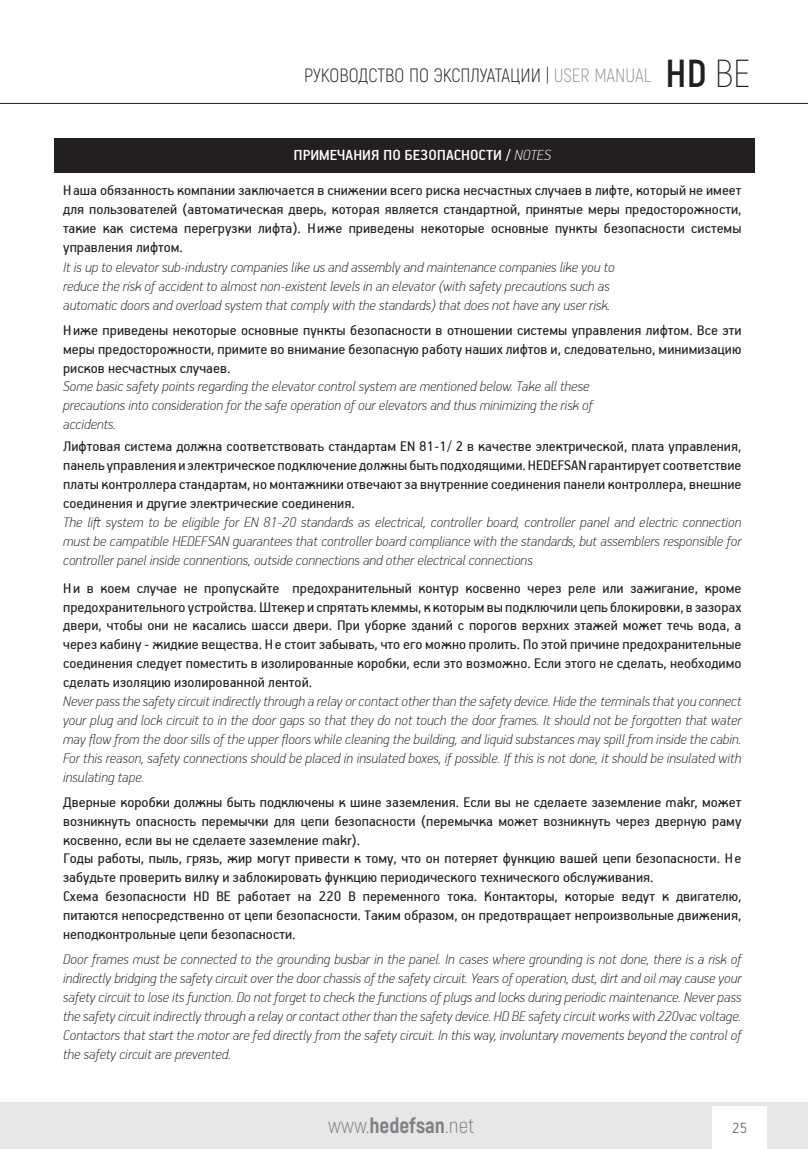
<style>
.page{position:relative;width:808px;height:1149px;background:#fff}
.page>*{position:absolute;margin:0;border:0;box-sizing:border-box;transform-origin:0 0}
.t1{font:300 21.45px "Akrobat";letter-spacing:.005em;color:#808285}
.t2{font:300 19.2px "Akrobat";color:#231f20}
.t3{font:500 16.5px "PF Handbook Pro";color:#fff}
.t4{font:300 16.5px "PF Handbook Pro";color:#6c6d70}
.t5{font:15.75px/18.9px "PF Handbook Pro";color:#231f20;text-align:justify}
.t6{font:italic 100 15.75px/18.9px "PF Handbook Pro";color:#231f20;text-align:justify}
.s1{color:#939598}
.s2{font-weight:700;font-size:39px}
.s3{font-weight:200;font-size:39px}
.s4{font-weight:100;font-style:italic}
.s5{font-weight:800}
</style>
<div class="page">
<div style="left:0;top:1101px;width:808px;height:47px;background:#e6e7e9"></div>
<div style="left:713px;top:1106px;width:54px;height:42px;background:#fff"></div>
<hr style="left:0;top:103px;width:808px;height:1px;background:#231f20">
<div style="left:54px;top:138px;width:700px;height:35px;background:#231f20"></div>
<p class="t2" style="left:304px;top:64px;width:448px">РУКОВОДСТВО ПО ЭКСПЛУАТАЦИИ | <span class="s1">USER MANUAL</span> <span class="s2">HD</span> <span class="s3">BE</span></p>
<p class="t3" style="left:293px;top:144px;width:259px">ПРИМЕЧАНИЯ ПО БЕЗОПАСНОСТИ / <span class="s4">NOTES</span></p>
<p class="t5" style="left:63px;top:180px;width:680px">Наша обязанность компании заключается в снижении всего риска несчастных случаев в лифте, который не имеет для пользователей (автоматическая дверь, которая является стандартной, принятые меры предосторожности, такие как система перегрузки лифта). Ниже приведены некоторые основные пункты безопасности системы управления лифтом.</p>
<p class="t6" style="left:63px;top:257px;width:553px;text-align:left">It is up to elevator sub-industry companies like us and assembly and maintenance companies like you to reduce the risk of accident to almost non-existent levels in an elevator (with safety precautions such as automatic doors and overload system that comply with the standards) that does not have any user risk.</p>
<p class="t5" style="left:63px;top:320px;width:680px">Ниже приведены некоторые основные пункты безопасности в отношении системы управления лифтом. Все эти меры предосторожности, примите во внимание безопасную работу наших лифтов и, следовательно, минимизацию рисков несчастных случаев.</p>
<p class="t6" style="left:63px;top:376px;width:531px;text-align:left">Some basic safety points regarding the elevator control system are mentioned below. Take all these precautions into consideration for the safe operation of our elevators and thus minimizing the risk of accidents.</p>
<p class="t5" style="left:63px;top:436px;width:680px">Лифтовая система должна соответствовать стандартам EN 81-1/ 2 в качестве электрической, плата управления, панель управления и электрическое подключение должны быть подходящими. HEDEFSAN гарантирует соответствие платы контроллера стандартам, но монтажники отвечают за внутренние соединения панели контроллера, внешние соединения и другие электрические соединения.</p>
<p class="t6" style="left:63px;top:511px;width:680px">The lift system to be eligible for EN 81-20 standards as electrical, controller board, controller panel and electric connection must be campatible HEDEFSAN guarantees that controller board compliance with the standards, but assemblers responsible for controller panel inside connentions, outside connections and other electrical connections</p>
<p class="t5" style="left:63px;top:577px;width:680px">Ни в коем случае не пропускайте предохранительный контур косвенно через реле или зажигание, кроме предохранительного устройства. Штекер и спрятать клеммы, к которым вы подключили цепь блокировки, в зазорах двери, чтобы они не касались шасси двери. При уборке зданий с порогов верхних этажей может течь вода, а через кабину - жидкие вещества. Не стоит забывать, что его можно пролить. По этой причине предохранительные соединения следует поместить в изолированные коробки, если это возможно. Если этого не сделать, необходимо сделать изоляцию изолированной лентой.</p>
<p class="t6" style="left:63px;top:691px;width:680px">Never pass the safety circuit indirectly through a relay or contact other than the safety device. Hide the terminals that you connect your plug and lock circuit to in the door gaps so that they do not touch the door frames. It should not be forgotten that water may flow from the door sills of the upper floors while cleaning the building, and liquid substances may spill from inside the cabin.<br>For this reason, safety connections should be placed in insulated boxes, if possible. If this is not done, it should be insulated with insulating tape.</p>
<p class="t5" style="left:63px;top:791px;width:680px;text-align:left">Дверные коробки должны быть подключены к шине заземления. Если вы не сделаете заземление makr, может возникнуть опасность перемычки для цепи безопасности (перемычка может возникнуть через дверную раму косвенно, если вы не сделаете заземление makr).<br>Годы работы, пыль, грязь, жир могут привести к тому, что он потеряет функцию вашей цепи безопасности. Не забудьте проверить вилку и заблокировать функцию периодического технического обслуживания.<br>Схема безопасности HD BE работает на 220 В переменного тока. Контакторы, которые ведут к двигателю, питаются непосредственно от цепи безопасности. Таким образом, он предотвращает непроизвольные движения, неподконтрольные цепи безопасности.</p>
<p class="t6" style="left:63px;top:948px;width:680px">Door frames must be connected to the grounding busbar in the panel. In cases where grounding is not done, there is a risk of indirectly bridging the safety circuit over the door chassis of the safety circuit. Years of operation, dust, dirt and oil may cause your safety circuit to lose its function. Do not forget to check the functions of plugs and locks during periodic maintenance. Never pass the safety circuit indirectly through a relay or contact other than the safety device. HD BE safety circuit works with 220vac voltage.<br>Contactors that start the motor are fed directly from the safety circuit. In this way, involuntary movements beyond the control of the safety circuit are prevented.</p>
<h1 class="t1" style="left:328px;top:1112px;width:148px">www.<span class="s5">hedefsan</span>.net</h1>
<p class="t4" style="left:732px;top:1117px;width:17px">25</p>
</div>
